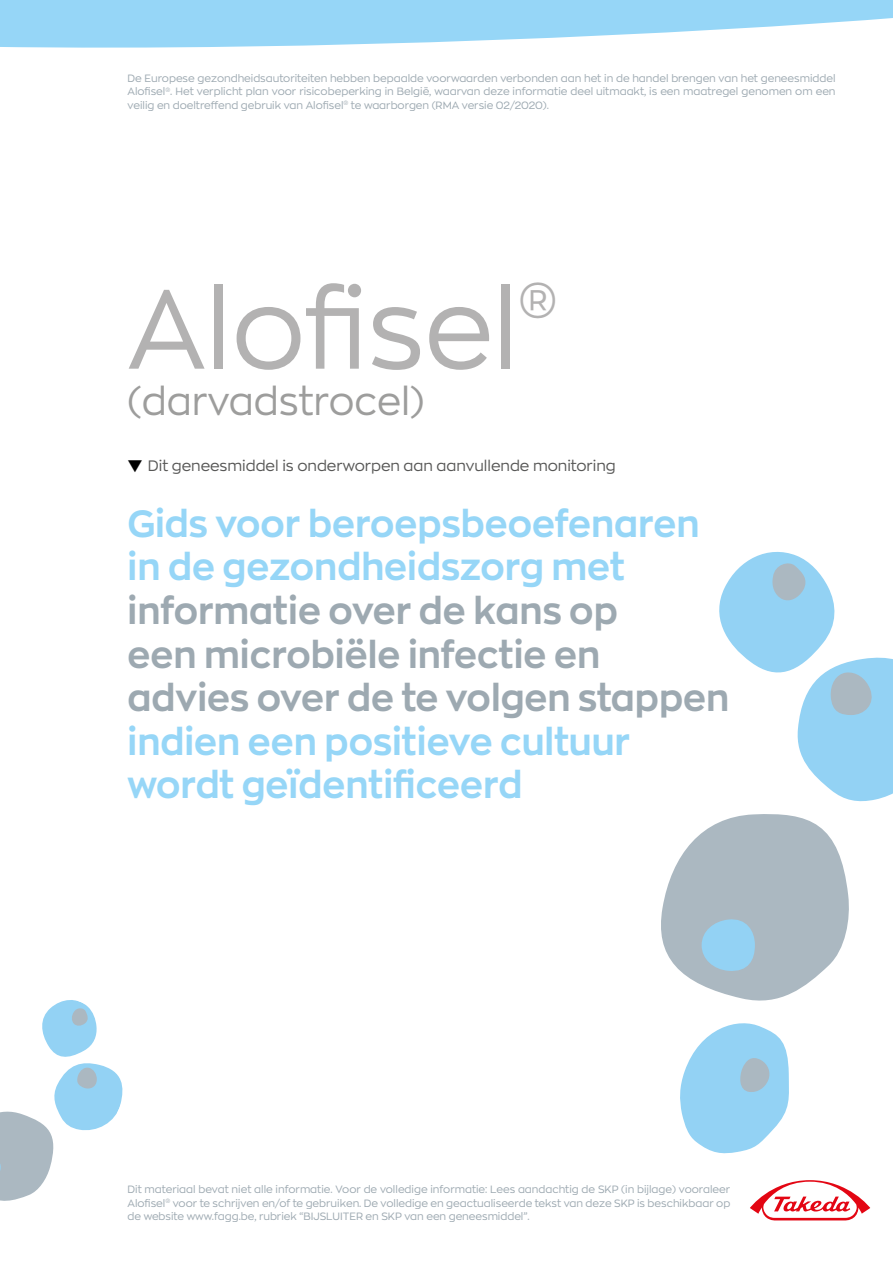
<style>
.page{position:relative;width:893px;height:1263px;background:#fff}
.page>*{position:absolute;margin:0;border:0;box-sizing:border-box;transform-origin:0 0}
.t1{font:111.9px "Zona Pro";color:#b3b2b2}
.t2{font:49.8px "Zona Pro";color:#b3b2b2}
.t3{font:39px "Zona Pro";color:#9d9d9c}
.t4{font:700 37.5px/43.5px "Zona Pro";color:#96d6f7}
.t5{font:700 37.5px/43.5px "Zona Pro";color:#9da9b1}
.t6{font:15px "Zona Pro";color:#575756}
.t7{font:10.5px/13.5px "Zona Pro";color:#9da9b1;text-align:justify}
.s1{color:#000}
</style>
<div class="page">
<svg style="left:750px;top:1180px;width:120px;height:40px"></svg>
<svg style="left:680px;top:1023px;width:109px;height:130px"></svg>
<svg style="left:719px;top:552px;width:174px;height:250px"></svg>
<svg style="left:661px;top:814px;width:188px;height:187px"></svg>
<svg style="left:0;top:1000px;width:123px;height:201px"></svg>
<svg style="left:0;top:0;width:893px;height:48px;fill:#96d6f7"></svg>
<p class="t7" style="left:128px;top:71px;width:709px">De Europese gezondheidsautoriteiten hebben bepaalde voorwaarden verbonden aan het in de handel brengen van het geneesmiddel Alofisel<sup>®</sup>. Het verplicht plan voor risicobeperking in België, waarvan deze informatie deel uitmaakt, is een maatregel genomen om een veilig en doeltreffend gebruik van Alofisel<sup>®</sup> te waarborgen (RMA versie 02/2020).</p>
<h1 class="t1" style="left:128px;top:256px;width:393px">Alofisel</h1>
<h2 class="t2" style="left:519px;top:268px;width:40px">®</h2>
<h3 class="t3" style="left:128px;top:376px;width:298px">(darvadstrocel)</h3>
<h3 class="t6" style="left:128px;top:456px;width:490px"><span class="s1">▼</span> Dit geneesmiddel is onderworpen aan aanvullende monitoring</h3>
<h3 class="t4" style="left:128px;top:501px;width:573px">Gids voor beroepsbeoefenaren in de gezondheidszorg met</h3>
<h3 class="t5" style="left:128px;top:588px;width:603px">informatie over de kans op<br>een microbiële infectie en advies over de te volgen stappen</h3>
<h3 class="t4" style="left:128px;top:719px;width:504px">indien een positieve cultuur wordt geïdentificeerd</h3>
<p class="t7" style="left:128px;top:1183px;width:604px">Dit materiaal bevat niet alle informatie. Voor de volledige informatie: Lees aandachtig de SKP (in bijlage) vooraleer Alofisel<sup>®</sup> voor te schrijven en/of te gebruiken. De volledige en geactualiseerde tekst van deze SKP is beschikbaar op de website www.fagg.be, rubriek “BIJSLUITER en SKP van een geneesmiddel”.</p>
</div>
